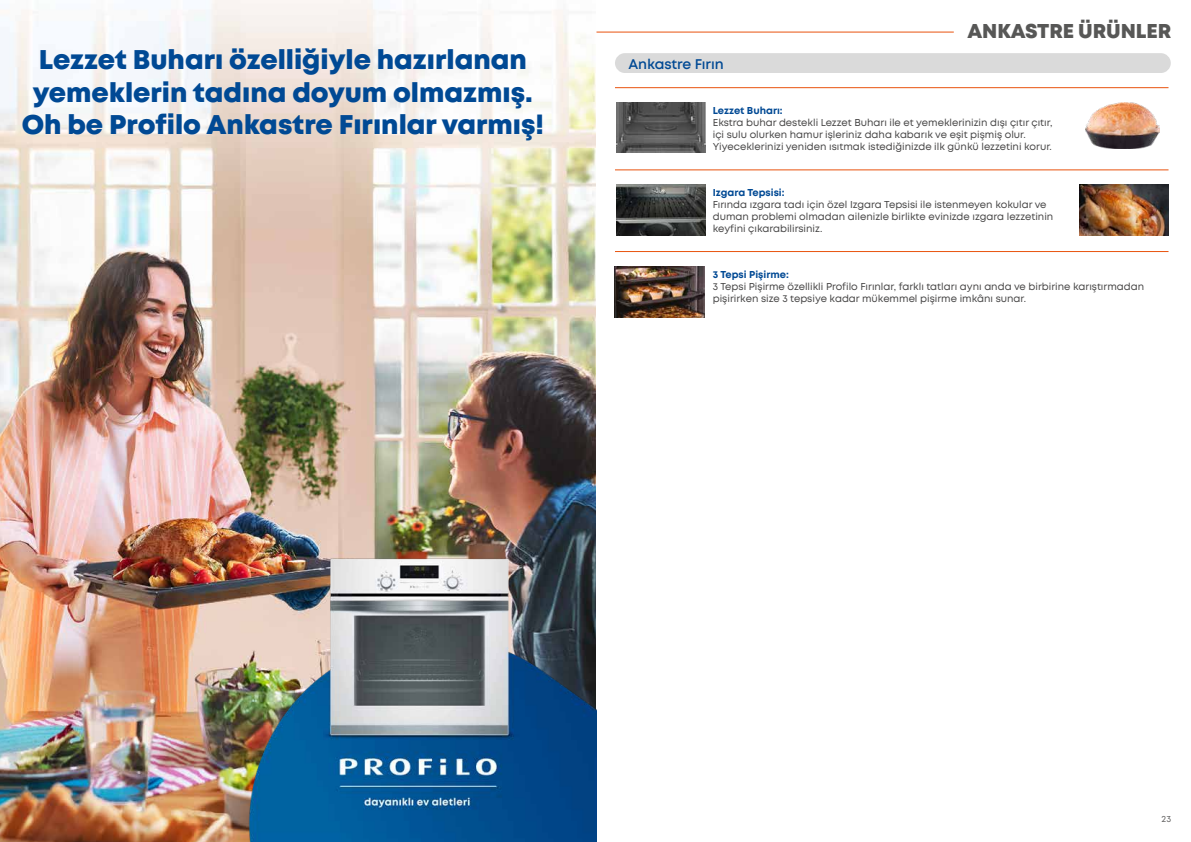
<style>
.page{position:relative;width:1191px;height:842px;background:#fff}
.page>*{position:absolute;margin:0;border:0;box-sizing:border-box;transform-origin:0 0}
.t1{font:800 27px/32.4px "Mont";color:#004994;text-align:center}
.t2{font:800 20px "Mont";letter-spacing:-.005em;color:#575756}
.t3{font:600 14px "Mont";letter-spacing:-.005em;color:#004994}
.t4{font:10px/12px "Mont";color:#454444}
.t5{font:700 10px "Mont";color:#004994}
.t6{font:9px "Mont";color:#646363}
</style>
<div class="page">
<img style="left:0;top:0;width:595px;height:842px">
<img style="left:145px;top:475px;width:451px;height:367px">
<hr style="left:596px;top:32px;width:357px;height:1px;background:#e9530e">
<div style="left:615px;top:53px;width:555px;height:20px;background:#dadada;border-radius:10px"></div>
<hr style="left:615px;top:87px;width:553px;height:1px;background:#e9530e">
<hr style="left:615px;top:169px;width:553px;height:1px;background:#e9530e">
<hr style="left:615px;top:251px;width:553px;height:1px;background:#e9530e">
<img style="left:1085px;top:103px;width:74px;height:45px">
<img style="left:616px;top:185px;width:90px;height:50px">
<img style="left:616px;top:103px;width:90px;height:50px">
<img style="left:1079px;top:185px;width:89px;height:50px">
<img style="left:615px;top:267px;width:89px;height:50px">
<h1 class="t1" style="left:22px;top:44px;width:524px">Lezzet Buharı özelliğiyle hazırlanan yemeklerin tadına doyum olmazmış.<br>Oh be Profilo Ankastre Fırınlar varmış!</h1>
<h2 class="t2" style="left:967px;top:18px;width:205px">ANKASTRE ÜRÜNLER</h2>
<h3 class="t3" style="left:628px;top:55px;width:97px">Ankastre Fırın</h3>
<p class="t5" style="left:713px;top:104px;width:71px">Lezzet Buharı:</p>
<p class="t4" style="left:713px;top:116px;width:341px">Ekstra buhar destekli Lezzet Buharı ile et yemeklerinizin dışı çıtır çıtır, içi sulu olurken hamur işleriniz daha kabarık ve eşit pişmiş olur.<br>Yiyeceklerinizi yeniden ısıtmak istediğinizde ilk günkü lezzetini korur.</p>
<p class="t5" style="left:713px;top:186px;width:73px">Izgara Tepsisi:</p>
<p class="t4" style="left:713px;top:198px;width:342px">Fırında ızgara tadı için özel Izgara Tepsisi ile istenmeyen kokular ve duman problemi olmadan ailenizle birlikte evinizde ızgara lezzetinin keyfini çıkarabilirsiniz.</p>
<p class="t5" style="left:713px;top:268px;width:78px">3 Tepsi Pişirme:</p>
<p class="t4" style="left:713px;top:280px;width:433px">3 Tepsi Pişirme özellikli Profilo Fırınlar, farklı tatları aynı anda ve birbirine karıştırmadan pişirirken size 3 tepsiye kadar mükemmel pişirme imkânı sunar.</p>
<p class="t6" style="left:1161px;top:813px;width:11px">23</p>
</div>
